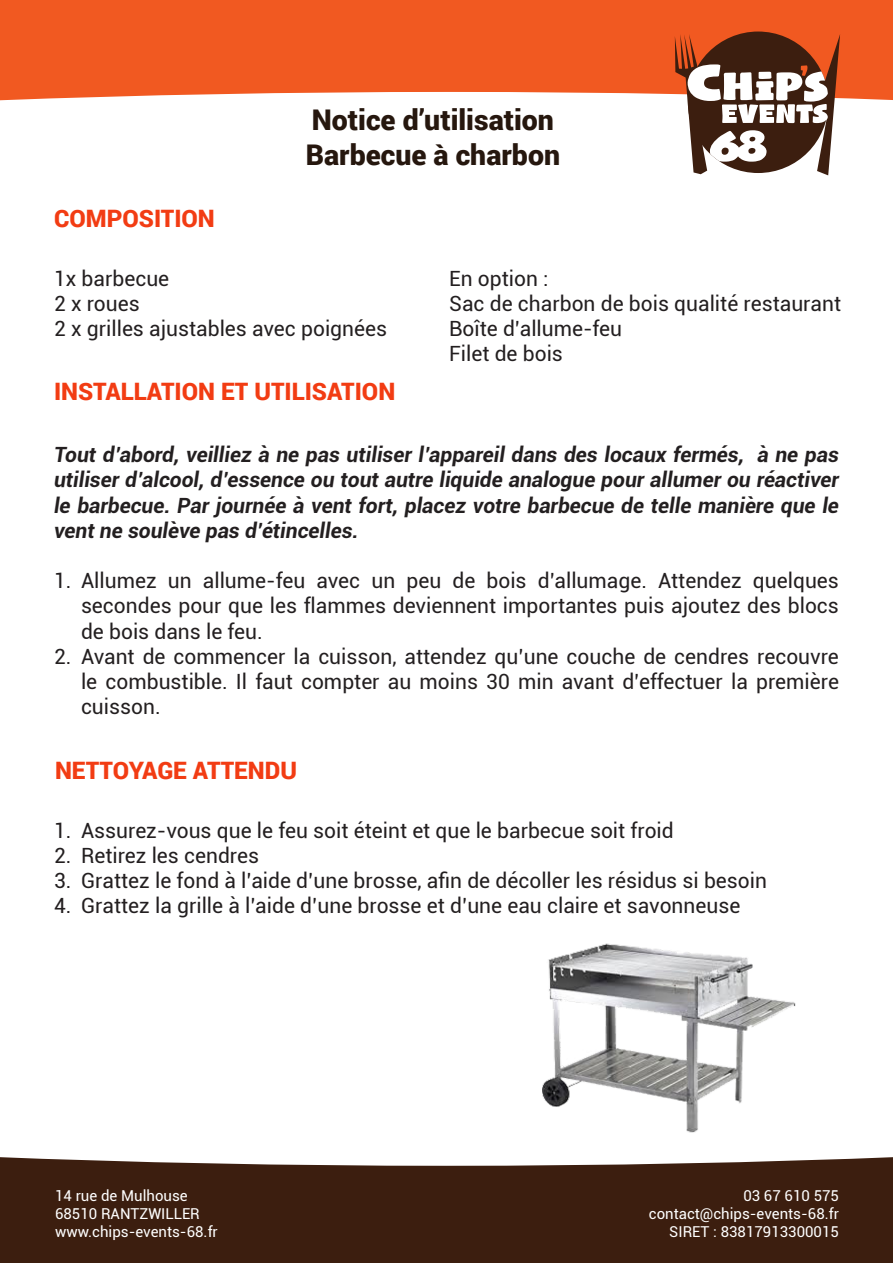
<style>
.page{position:relative;width:893px;height:1263px;background:#fff}
.page>*{position:absolute;margin:0;border:0;box-sizing:border-box;transform-origin:0 0}
.t1{font:900 28.5px "Roboto";color:#26170e}
.t2{font:900 24px "Roboto";color:#f23c13}
.t3{font:21px/25.2px "Roboto";color:#231f20;text-align:justify}
.t4{font:italic 700 21px/25.2px "Roboto";color:#231f20;text-align:justify}
.t5{font:15px "Roboto";color:#fff}
</style>
<div class="page">
<div style="left:0;top:0;width:893px;height:100px;background:#f15921"></div>
<div style="left:0;top:1157px;width:893px;height:106px;background:#3c1e0f"></div>
<svg style="left:675px;top:34px;width:165px;height:141px"></svg>
<img style="left:543px;top:943px;width:252px;height:190px">
<p class="t2" style="left:54px;top:202px;width:162px">COMPOSITION</p>
<p class="t1" style="left:312px;top:100px;width:244px">Notice d’utilisation</p>
<p class="t1" style="left:306px;top:134px;width:256px">Barbecue à charbon</p>
<p class="t3" style="left:54px;top:265px;width:117px">1x barbecue</p>
<p class="t3" style="left:54px;top:290px;width:87px">2 x roues</p>
<p class="t3" style="left:54px;top:315px;width:335px">2 x grilles ajustables avec poignées</p>
<p class="t2" style="left:54px;top:375px;width:343px">INSTALLATION ET UTILISATION</p>
<p class="t3" style="left:449px;top:265px;width:101px">En option :</p>
<p class="t3" style="left:449px;top:290px;width:393px">Sac de charbon de bois qualité restaurant</p>
<p class="t3" style="left:449px;top:315px;width:175px">Boîte d’allume-feu</p>
<p class="t3" style="left:449px;top:341px;width:115px">Filet de bois</p>
<p class="t4" style="left:54px;top:441px;width:786px">Tout d’abord, veilliez à ne pas utiliser l’appareil dans des locaux fermés, à ne pas utiliser d’alcool, d’essence ou tout autre liquide analogue pour allumer ou réactiver le barbecue. Par journée à vent fort, placez votre barbecue de telle manière que le vent ne soulève pas d’étincelles.</p>
<p class="t3" style="left:81px;top:567px;width:759px;text-indent:-27px">1. Allumez un allume-feu avec un peu de bois d’allumage. Attendez quelques secondes pour que les flammes deviennent importantes puis ajoutez des blocs de bois dans le feu.</p>
<p class="t3" style="left:81px;top:643px;width:759px;text-indent:-27px">2. Avant de commencer la cuisson, attendez qu’une couche de cendres recouvre le combustible. Il faut compter au moins 30 min avant d’effectuer la première cuisson.</p>
<p class="t2" style="left:55px;top:753px;width:244px">NETTOYAGE ATTENDU</p>
<p class="t3" style="left:54px;top:817px;width:621px">1. Assurez-vous que le feu soit éteint et que le barbecue soit froid</p>
<p class="t3" style="left:54px;top:842px;width:207px">2. Retirez les cendres</p>
<p class="t3" style="left:54px;top:867px;width:714px">3. Grattez le fond à l’aide d’une brosse, afin de décoller les résidus si besoin</p>
<p class="t3" style="left:54px;top:892px;width:688px">4. Grattez la grille à l’aide d’une brosse et d’une eau claire et savonneuse</p>
<p class="t5" style="left:55px;top:1185px;width:134px">14 rue de Mulhouse</p>
<p class="t5" style="left:55px;top:1203px;width:146px">68510 RANTZWILLER</p>
<p class="t5" style="left:55px;top:1221px;width:164px">www.chips-events-68.fr</p>
<p class="t5" style="left:743px;top:1185px;width:97px">03 67 610 575</p>
<p class="t5" style="left:649px;top:1203px;width:192px">contact@chips-events-68.fr</p>
<p class="t5" style="left:669px;top:1221px;width:171px">SIRET : 83817913300015</p>
</div>
